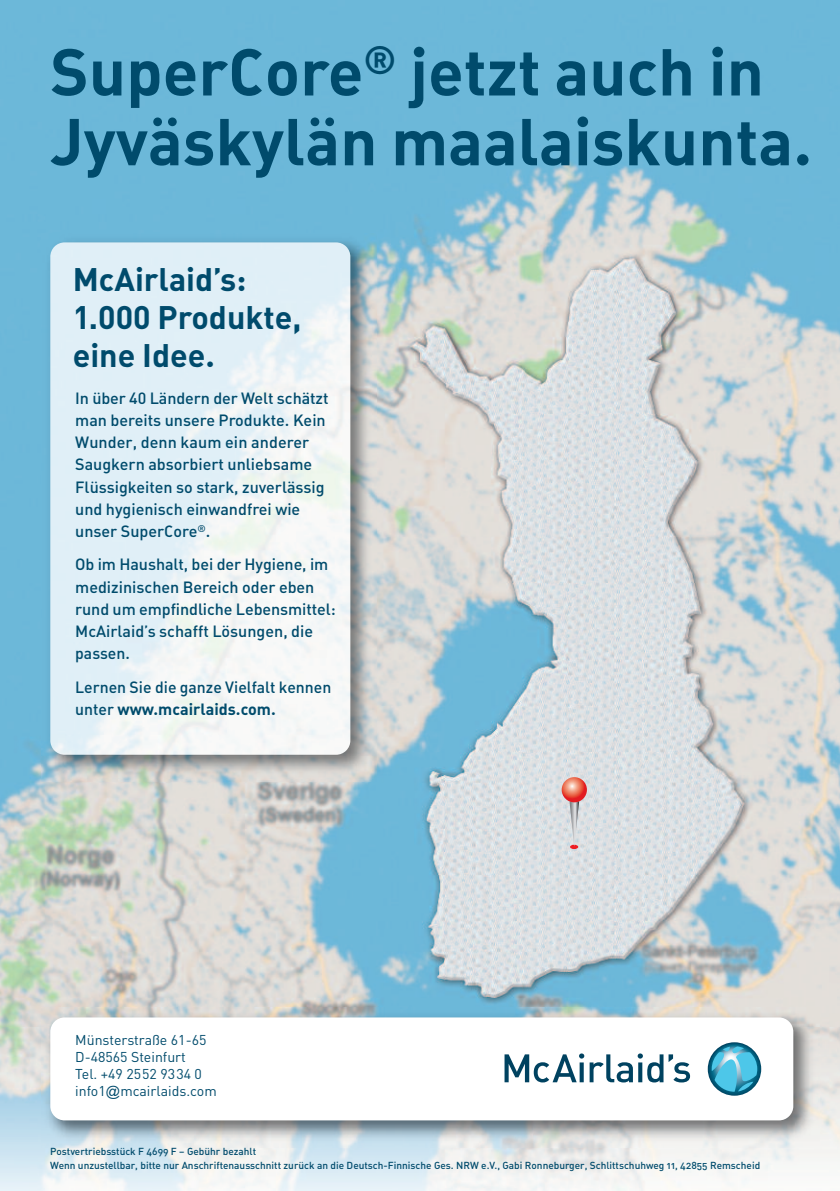
<style>
.page{position:relative;width:840px;height:1191px;background:#fff}
.page>*{position:absolute;margin:0;border:0;box-sizing:border-box;transform-origin:0 0}
.t1{font:65.2px/69.8px "DIN Bold Alternate";color:#004b6c}
.t2{font:32.2px/38.2px "DIN Bold Alternate";color:#004b6c}
.t3{font:16.2px/22.2px "DIN Medium Alternate";color:#004b6c}
.t4{font:16.2px "DIN Bold Alternate";color:#004b6c}
.t5{font:14px/17px "DIN";color:#004b6c}
.t6{font:10px/14px "DIN Medium Alternate";color:#004b6c}
.s1{font-family:"DIN";font-weight:700}
.s2{font-family:"DIN";font-weight:500}
.s3{font-family:"DIN Medium Alternate"}
.s4{font-family:"Arial"}
</style>
<div class="page">
<img style="left:0;top:0;width:839px;height:1027px">
<img style="left:41px;top:1008px;width:778px;height:139px">
<div style="left:50px;top:1017px;width:742px;height:103px;background:#fff;border-radius:14px"></div>
<svg style="left:707px;top:1042px;width:53px;height:53px"></svg>
<svg style="left:504px;top:1053px;width:185px;height:29px"></svg>
<img style="left:42px;top:233px;width:334px;height:548px">
<img style="left:50px;top:242px;width:300px;height:512px">
<div style="left:569px;top:844px;width:9px;height:5px;background:#ee1d23;border-radius:50%"></div>
<svg style="left:569px;top:801px;width:10px;height:45px"></svg>
<svg style="left:561px;top:777px;width:25px;height:25px"></svg>
<svg style="left:837px;top:0;width:3px;height:4px"></svg>
<h1 class="t1" style="left:50px;top:38px;width:763px">SuperCore<sup>®</sup> jetzt auch in<br>Jyväskylän maalaiskunta.</h1>
<h2 class="t2" style="left:73px;top:261px;width:230px">McAirlaid’s:<br><span class="s1">1.000</span> Produkte, eine Idee.</h2>
<p class="t3" style="left:75px;top:387px;width:255px">In über <span class="s2">40</span> Ländern der Welt schätzt man bereits unsere Produkte. Kein<br>Wunder, denn kaum ein anderer<br>Saugkern absorbiert unliebsame<br>Flüssigkeiten so stark, zuverlässig und hygienisch einwandfrei wie unser SuperCore<sup>®</sup>.</p>
<p class="t3" style="left:75px;top:554px;width:262px">Ob im Haushalt, bei der Hygiene, im medizinischen Bereich oder eben rund um empfindliche Lebensmittel:<br>McAirlaid’s schafft Lösungen, die passen.</p>
<p class="t3" style="left:75px;top:676px;width:257px">Lernen Sie die ganze Vielfalt kennen</p>
<p class="t4" style="left:75px;top:699px;width:202px"><span class="s3">unter</span> www.mcairlaids.com.</p>
<p class="t5" style="left:75px;top:1032px;width:143px">Münsterstraße 61-65<br>D-48565 Steinfurt<br>Tel. +49 2552 9334 0 info1<span class="s4">@</span>mcairlaids.com</p>
<p class="t6" style="left:50px;top:1144px;width:711px">Postvertriebsstück F 4699 F – Gebühr bezahlt<br>Wenn unzustellbar, bitte nur Anschriftenausschnitt zurück an die Deutsch-Finnische Ges. NRW e.V., Gabi Ronneburger, Schlittschuhweg 11, 42855 Remscheid</p>
</div>
